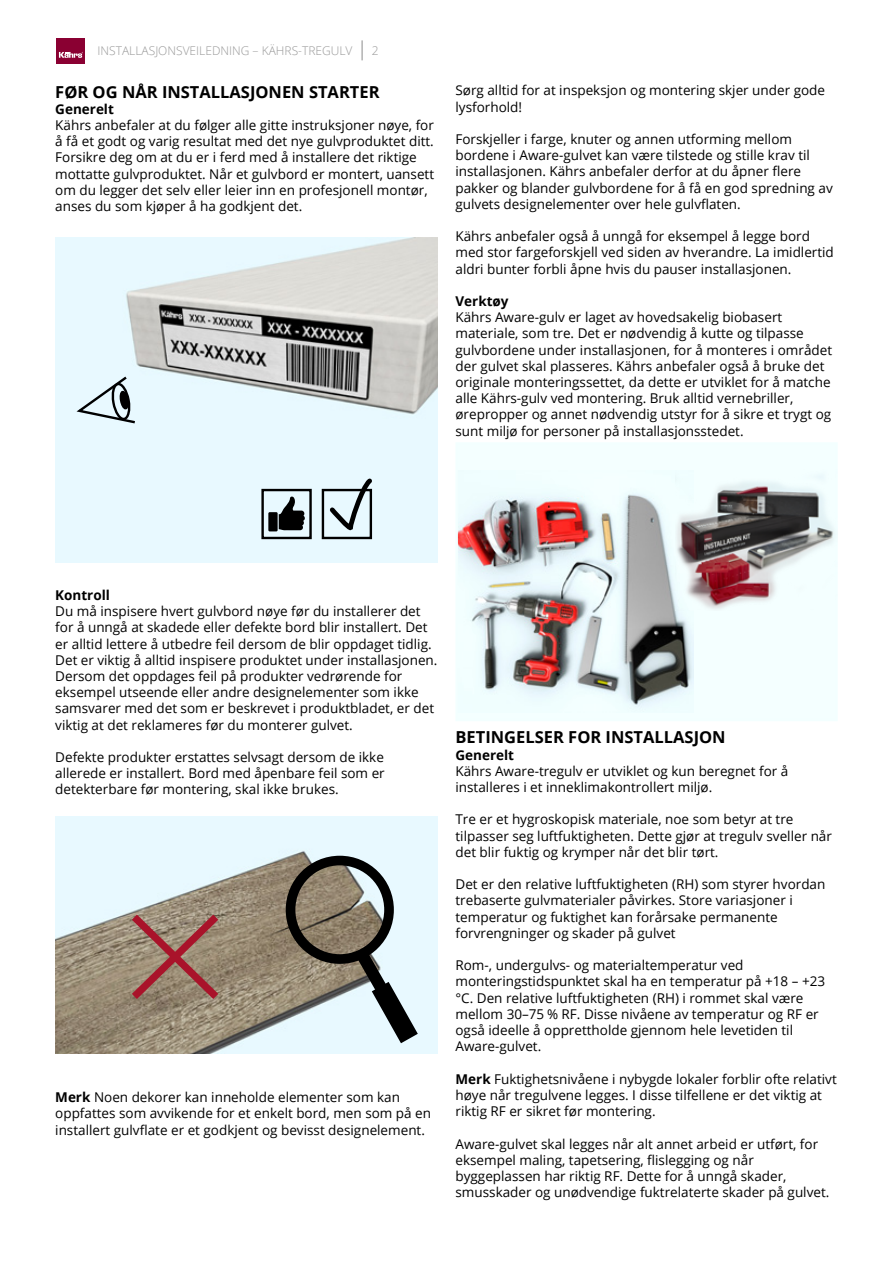
<style>
.page{position:relative;width:893px;height:1263px;background:#fff}
.page>*{position:absolute;margin:0;border:0;box-sizing:border-box;transform-origin:0 0}
.t1{font:700 16.5px "Open Sans";color:#000}
.t2{font:13.5px/16.2px "Open Sans";color:#000}
.t3{font:700 13.5px "Open Sans";color:#000}
.t4{font:300 12px "Open Sans";color:#989898}
.s1{font-weight:700}
</style>
<div class="page">
<svg style="left:362px;top:40px;width:1px;height:20px"></svg>
<div style="left:56px;top:38px;width:29px;height:25px;background:#8a0032"></div>
<svg style="left:59px;top:52px;width:24px;height:6px"></svg>
<img style="left:55px;top:237px;width:382px;height:326px">
<svg style="left:268px;top:496px;width:37px;height:35px"></svg>
<svg style="left:74px;top:374px;width:64px;height:51px"></svg>
<div style="left:261px;top:489px;width:51px;height:50px;border:2px solid #000"></div>
<div style="left:322px;top:489px;width:50px;height:50px;border:2px solid #000"></div>
<svg style="left:327px;top:474px;width:49px;height:57px"></svg>
<img style="left:55px;top:816px;width:382px;height:238px">
<img style="left:291px;top:860px;width:98px;height:99px;border-radius:49px">
<div style="left:286px;top:856px;width:108px;height:108px;border:10px solid #000;border-radius:50%"></div>
<svg style="left:345px;top:937px;width:91px;height:117px"></svg>
<svg style="left:124px;top:907px;width:102px;height:100px"></svg>
<div style="left:457px;top:443px;width:379px;height:277px;background:#f4ffff"></div>
<img style="left:458px;top:494px;width:235px;height:213px">
<div style="left:455px;top:442px;width:383px;height:279px;border:2px solid #f3ffff"></div>
<img style="left:675px;top:469px;width:163px;height:141px">
<p class="t4" style="left:98px;top:43px;width:256px">INSTALLASJONSVEILEDNING – KÄHRS-TREGULV</p>
<p class="t4" style="left:372px;top:43px;width:8px">2</p>
<p class="t1" style="left:55px;top:80px;width:326px">FØR OG NÅR INSTALLASJONEN STARTER</p>
<p class="t3" style="left:55px;top:99px;width:60px">Generelt</p>
<p class="t2" style="left:55px;top:117px;width:380px">Kährs anbefaler at du følger alle gitte instruksjoner nøye, for å få et godt og varig resultat med det nye gulvproduktet ditt.<br>Forsikre deg om at du er i ferd med å installere det riktige mottatte gulvproduktet. Når et gulvbord er montert, uansett om du legger det selv eller leier inn en profesjonell montør, anses du som kjøper å ha godkjent det.</p>
<p class="t2" style="left:455px;top:82px;width:371px">Sørg alltid for at inspeksjon og montering skjer under gode lysforhold!</p>
<p class="t2" style="left:455px;top:131px;width:379px">Forskjeller i farge, knuter og annen utforming mellom bordene i Aware-gulvet kan være tilstede og stille krav til installasjonen. Kährs anbefaler derfor at du åpner flere pakker og blander gulvbordene for å få en god spredning av gulvets designelementer over hele gulvflaten.</p>
<p class="t2" style="left:455px;top:228px;width:380px">Kährs anbefaler også å unngå for eksempel å legge bord med stor fargeforskjell ved siden av hverandre. La imidlertid aldri bunter forbli åpne hvis du pauser installasjonen.</p>
<p class="t3" style="left:455px;top:292px;width:55px">Verktøy</p>
<p class="t2" style="left:455px;top:309px;width:378px">Kährs Aware-gulv er laget av hovedsakelig biobasert materiale, som tre. Det er nødvendig å kutte og tilpasse gulvbordene under installasjonen, for å monteres i området der gulvet skal plasseres. Kährs anbefaler også å bruke det originale monteringssettet, da dette er utviklet for å matche alle Kährs-gulv ved montering. Bruk alltid vernebriller, ørepropper og annet nødvendig utstyr for å sikre et trygt og sunt miljø for personer på installasjonsstedet.</p>
<p class="t3" style="left:55px;top:585px;width:56px">Kontroll</p>
<p class="t2" style="left:55px;top:603px;width:384px">Du må inspisere hvert gulvbord nøye før du installerer det for å unngå at skadede eller defekte bord blir installert. Det er alltid lettere å utbedre feil dersom de blir oppdaget tidlig.<br>Det er viktig å alltid inspisere produktet under installasjonen.<br>Dersom det oppdages feil på produkter vedrørende for eksempel utseende eller andre designelementer som ikke samsvarer med det som er beskrevet i produktbladet, er det viktig at det reklameres før du monterer gulvet.</p>
<p class="t2" style="left:55px;top:749px;width:331px;text-align:justify">Defekte produkter erstattes selvsagt dersom de ikke allerede er installert. Bord med åpenbare feil som er detekterbare før montering, skal ikke brukes.</p>
<p class="t2" style="left:55px;top:1089px;width:377px"><span class="s1">Merk</span> Noen dekorer kan inneholde elementer som kan oppfattes som avvikende for et enkelt bord, men som på en installert gulvflate er et godkjent og bevisst designelement.</p>
<p class="t1" style="left:455px;top:726px;width:272px">BETINGELSER FOR INSTALLASJON</p>
<p class="t3" style="left:455px;top:745px;width:60px">Generelt</p>
<p class="t2" style="left:455px;top:762px;width:334px">Kährs Aware-tregulv er utviklet og kun beregnet for å installeres i et inneklimakontrollert miljø.</p>
<p class="t2" style="left:455px;top:811px;width:378px">Tre er et hygroskopisk materiale, noe som betyr at tre tilpasser seg luftfuktigheten. Dette gjør at tregulv sveller når det blir fuktig og krymper når det blir tørt.</p>
<p class="t2" style="left:455px;top:876px;width:371px">Det er den relative luftfuktigheten (RH) som styrer hvordan trebaserte gulvmaterialer påvirkes. Store variasjoner i temperatur og fuktighet kan forårsake permanente forvrengninger og skader på gulvet</p>
<p class="t2" style="left:455px;top:957px;width:371px">Rom-, undergulvs- og materialtemperatur ved monteringstidspunktet skal ha en temperatur på +18 – +23 °C. Den relative luftfuktigheten (RH) i rommet skal være mellom 30–75 % RF. Disse nivåene av temperatur og RF er også ideelle å opprettholde gjennom hele levetiden til Aware-gulvet.</p>
<p class="t2" style="left:455px;top:1070px;width:383px"><span class="s1">Merk</span> Fuktighetsnivåene i nybygde lokaler forblir ofte relativt høye når tregulvene legges. I disse tilfellene er det viktig at riktig RF er sikret før montering.</p>
<p class="t2" style="left:455px;top:1135px;width:375px">Aware-gulvet skal legges når alt annet arbeid er utført, for eksempel maling, tapetsering, flislegging og når byggeplassen har riktig RF. Dette for å unngå skader, smusskader og unødvendige fuktrelaterte skader på gulvet.</p>
</div>
